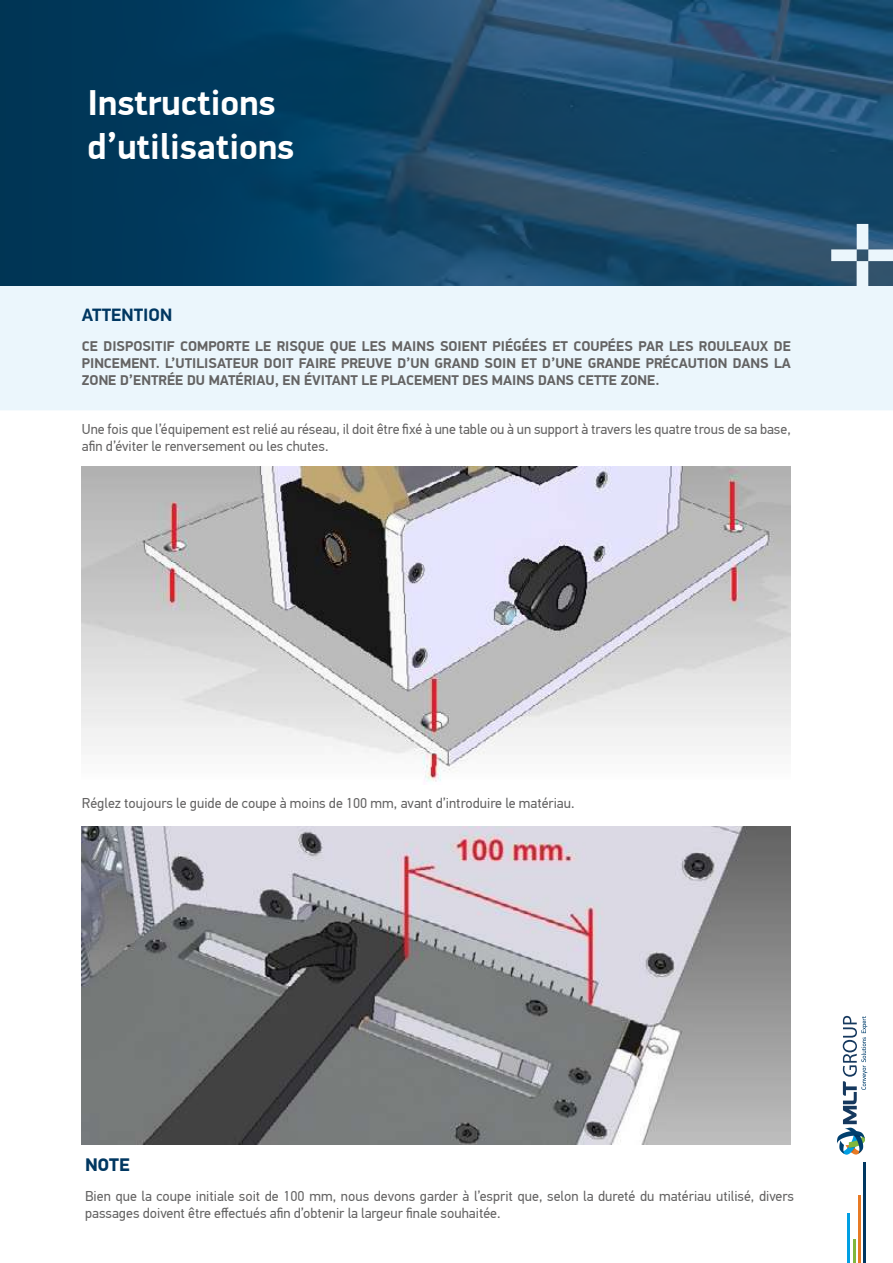
<style>
.page{position:relative;width:893px;height:1263px;background:#fff}
.page>*{position:absolute;margin:0;border:0;box-sizing:border-box;transform-origin:0 0}
.t1{font:700 36.15px/43.3px "PF Din Display Pro";color:#fff}
.t2{font:700 18px "PF Din Display Pro";color:#003761}
.t3{font:700 18px "PF Din Text Pro";color:#003761}
.t4{font:14.25px/17.1px "PF Din Text Pro";color:#646363}
.t5{font:700 14.25px/17.1px "PF Din Display Pro";color:#646363;text-align:justify}
</style>
<div class="page">
<hr style="left:847px;top:1213px;width:3px;height:50px;background:#009fe3">
<hr style="left:864px;top:1162px;width:2px;height:101px;background:#003761">
<hr style="left:858px;top:1195px;width:3px;height:68px;background:#e77a24">
<hr style="left:853px;top:1239px;width:2px;height:24px;background:#81b73e">
<svg style="left:837px;top:1016px;width:30px;height:139px"></svg>
<div style="left:0;top:286px;width:893px;height:124px;background:#ebf6fc"></div>
<img style="left:82px;top:467px;width:709px;height:315px">
<img style="left:82px;top:826px;width:709px;height:318px">
<img style="left:0;top:0;width:893px;height:285px">
<svg style="left:831px;top:224px;width:62px;height:63px;background:#6a889f"></svg>
<h1 class="t1" style="left:87px;top:82px;width:208px">Instructions d’utilisations</h1>
<p class="t2" style="left:82px;top:304px;width:92px">ATTENTION</p>
<p class="t5" style="left:82px;top:338px;width:710px">CE DISPOSITIF COMPORTE LE RISQUE QUE LES MAINS SOIENT PIÉGÉES ET COUPÉES PAR LES ROULEAUX DE PINCEMENT. L’UTILISATEUR DOIT FAIRE PREUVE D’UN GRAND SOIN ET D’UNE GRANDE PRÉCAUTION DANS LA ZONE D’ENTRÉE DU MATÉRIAU, EN ÉVITANT LE PLACEMENT DES MAINS DANS CETTE ZONE.</p>
<p class="t4" style="left:82px;top:420px;width:710px">Une fois que l’équipement est relié au réseau, il doit être fixé à une table ou à un support à travers les quatre trous de sa base, afin d’éviter le renversement ou les chutes.</p>
<p class="t4" style="left:82px;top:795px;width:494px">Réglez toujours le guide de coupe à moins de 100 mm, avant d’introduire le matériau.</p>
<p class="t3" style="left:85px;top:1154px;width:46px">NOTE</p>
<p class="t4" style="left:85px;top:1188px;width:710px">Bien que la coupe initiale soit de 100 mm, nous devons garder à l’esprit que, selon la dureté du matériau utilisé, divers passages doivent être effectués afin d’obtenir la largeur finale souhaitée.</p>
</div>
